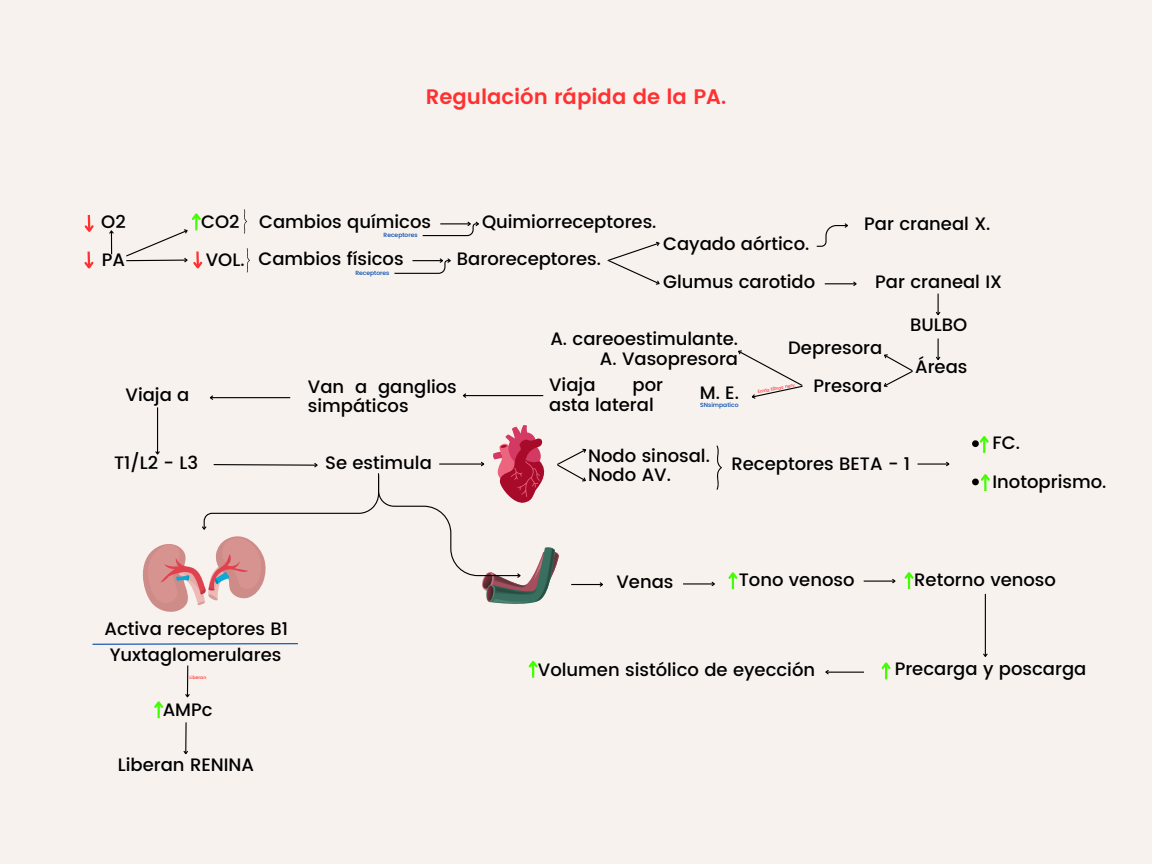
<style>
.page{position:relative;width:1152px;height:864px;background:#f8f2ef}
.page>*{position:absolute;margin:0;border:0;box-sizing:border-box;transform-origin:0 0}
.t1{font:600 21px "Poppins";color:#ff3131}
.t2{font:500 18px/19.2px "Poppins";color:#000}
.t3{font:500 6px "Poppins";color:#004aad}
.t4{font:500 4.5px "Poppins";color:#ff3131}
</style>
<div class="page">
<hr style="left:826px;top:672px;width:38px;height:1px;background:#000">
<svg style="left:825px;top:670px;width:5px;height:5px"></svg>
<hr style="left:918px;top:463px;width:31px;height:2px;background:#000">
<svg style="left:945px;top:461px;width:5px;height:6px"></svg>
<hr style="left:463px;top:395px;width:80px;height:1px;background:#000">
<svg style="left:462px;top:393px;width:5px;height:5px"></svg>
<svg style="left:84px;top:215px;width:10px;height:17px"></svg>
<svg style="left:84px;top:252px;width:10px;height:17px"></svg>
<svg style="left:126px;top:213px;width:77px;height:56px"></svg>
<svg style="left:244px;top:209px;width:3px;height:25px"></svg>
<svg style="left:247px;top:248px;width:3px;height:25px"></svg>
<svg style="left:816px;top:223px;width:32px;height:24px"></svg>
<svg style="left:936px;top:294px;width:5px;height:21px"></svg>
<svg style="left:109px;top:230px;width:5px;height:24px"></svg>
<svg style="left:422px;top:221px;width:57px;height:16px"></svg>
<svg style="left:394px;top:258px;width:57px;height:16px"></svg>
<hr style="left:825px;top:283px;width:31px;height:1px;background:#000">
<svg style="left:852px;top:281px;width:5px;height:5px"></svg>
<svg style="left:607px;top:241px;width:53px;height:44px"></svg>
<svg style="left:936px;top:339px;width:5px;height:21px"></svg>
<svg style="left:883px;top:354px;width:30px;height:33px"></svg>
<svg style="left:738px;top:350px;width:65px;height:49px"></svg>
<hr style="left:157px;top:407px;width:1px;height:47px;background:#000">
<hr style="left:210px;top:397px;width:80px;height:1px;background:#000">
<svg style="left:209px;top:395px;width:5px;height:5px"></svg>
<hr style="left:985px;top:594px;width:1px;height:62px;background:#000">
<svg style="left:983px;top:653px;width:5px;height:4px"></svg>
<svg style="left:716px;top:445px;width:6px;height:45px"></svg>
<svg style="left:972px;top:474px;width:18px;height:17px"></svg>
<svg style="left:972px;top:436px;width:17px;height:17px"></svg>
<svg style="left:728px;top:572px;width:10px;height:17px"></svg>
<svg style="left:904px;top:572px;width:10px;height:17px"></svg>
<svg style="left:881px;top:662px;width:10px;height:17px"></svg>
<svg style="left:528px;top:660px;width:10px;height:18px"></svg>
<hr style="left:571px;top:584px;width:32px;height:1px;background:#000">
<svg style="left:599px;top:582px;width:4px;height:5px"></svg>
<hr style="left:683px;top:583px;width:31px;height:2px;background:#000">
<svg style="left:711px;top:581px;width:4px;height:6px"></svg>
<hr style="left:864px;top:581px;width:31px;height:1px;background:#000">
<svg style="left:891px;top:578px;width:5px;height:6px"></svg>
<hr style="left:187px;top:666px;width:1px;height:31px;background:#000">
<svg style="left:185px;top:693px;width:5px;height:5px"></svg>
<svg style="left:142px;top:425px;width:447px;height:187px"></svg>
<svg style="left:92px;top:643px;width:206px;height:2px"></svg>
<hr style="left:185px;top:722px;width:2px;height:32px;background:#000">
<svg style="left:183px;top:750px;width:5px;height:5px"></svg>
<svg style="left:154px;top:701px;width:9px;height:17px"></svg>
<h1 class="t1" style="left:426px;top:85px;width:302px">Regulación rápida de la PA.</h1>
<h2 class="t2" style="left:101px;top:212px;width:26px">O2</h2>
<h2 class="t2" style="left:201px;top:212px;width:40px">CO2</h2>
<h3 class="t2" style="left:102px;top:250px;width:25px">PA</h3>
<h3 class="t2" style="left:206px;top:250px;width:40px">VOL.</h3>
<h3 class="t2" style="left:126px;top:385px;width:65px">Viaja a</h3>
<h3 class="t2" style="left:114px;top:453px;width:86px">T1/L2 - L3</h3>
<h2 class="t2" style="left:259px;top:212px;width:174px">Cambios químicos</h2>
<p class="t2" style="left:482px;top:212px;width:176px">Quimiorreceptores.</p>
<h3 class="t2" style="left:259px;top:249px;width:147px">Cambios físicos</h3>
<h3 class="t2" style="left:457px;top:249px;width:145px">Baroreceptores.</h3>
<p class="t2" style="left:864px;top:214px;width:128px">Par craneal X.</p>
<p class="t3" style="left:384px;top:231px;width:36px">Receptores</p>
<p class="t2" style="left:663px;top:234px;width:148px">Cayado aórtico.</p>
<h2 class="t2" style="left:663px;top:273px;width:154px">Glumus carotido</h2>
<p class="t3" style="left:355px;top:269px;width:36px">Receptores</p>
<h2 class="t2" style="left:875px;top:273px;width:128px">Par craneal IX</h2>
<h5 class="t2" style="left:910px;top:315px;width:59px">BULBO</h5>
<p class="t2" style="left:550px;top:330px;width:189px;text-align:right">A. careoestimulante.<br>A. Vasopresora</p>
<h3 class="t2" style="left:788px;top:338px;width:96px">Depresora</h3>
<h3 class="t2" style="left:814px;top:376px;width:70px">Presora</h3>
<h5 class="t2" style="left:915px;top:357px;width:54px">Áreas</h5>
<h3 class="t2" style="left:549px;top:376px;width:48px">Viaja</h3>
<h3 class="t2" style="left:308px;top:377px;width:151px">Van a ganglios simpáticos</h3>
<h3 class="t2" style="left:549px;top:376px;width:115px;text-indent:83px">por asta lateral</h3>
<p class="t4" style="left:757px;top:389px;width:40px;rotate:-10deg">Envía fibras nerv.</p>
<h3 class="t2" style="left:700px;top:383px;width:41px">M. E.</h3>
<h3 class="t3" style="left:700px;top:402px;width:40px">SNsimpatico</h3>
<h3 class="t2" style="left:588px;top:446px;width:123px">Nodo sinosal.<br>Nodo AV.</h3>
<h3 class="t2" style="left:993px;top:434px;width:29px">FC.</h3>
<h5 class="t2" style="left:993px;top:472px;width:115px">Inotoprismo.</h5>
<h3 class="t2" style="left:325px;top:453px;width:108px">Se estimula</h3>
<h3 class="t2" style="left:731px;top:455px;width:180px">Receptores BETA - 1</h3>
<p class="t2" style="left:616px;top:573px;width:59px">Venas</p>
<h3 class="t2" style="left:739px;top:570px;width:117px">Tono venoso</h3>
<p class="t2" style="left:914px;top:570px;width:143px">Retorno venoso</p>
<h3 class="t2" style="left:105px;top:619px;width:185px">Activa receptores B1</h3>
<h2 class="t2" style="left:110px;top:645px;width:173px">Yuxtaglomerulares</h2>
<h3 class="t4" style="left:190px;top:675px;width:18px">Liberan</h3>
<h3 class="t2" style="left:163px;top:700px;width:51px">AMPc</h3>
<h3 class="t2" style="left:118px;top:755px;width:138px">Liberan RENINA</h3>
<h3 class="t2" style="left:538px;top:660px;width:279px">Volumen sistólico de eyección</h3>
<h3 class="t2" style="left:895px;top:659px;width:193px">Precarga y poscarga</h3>
</div>
